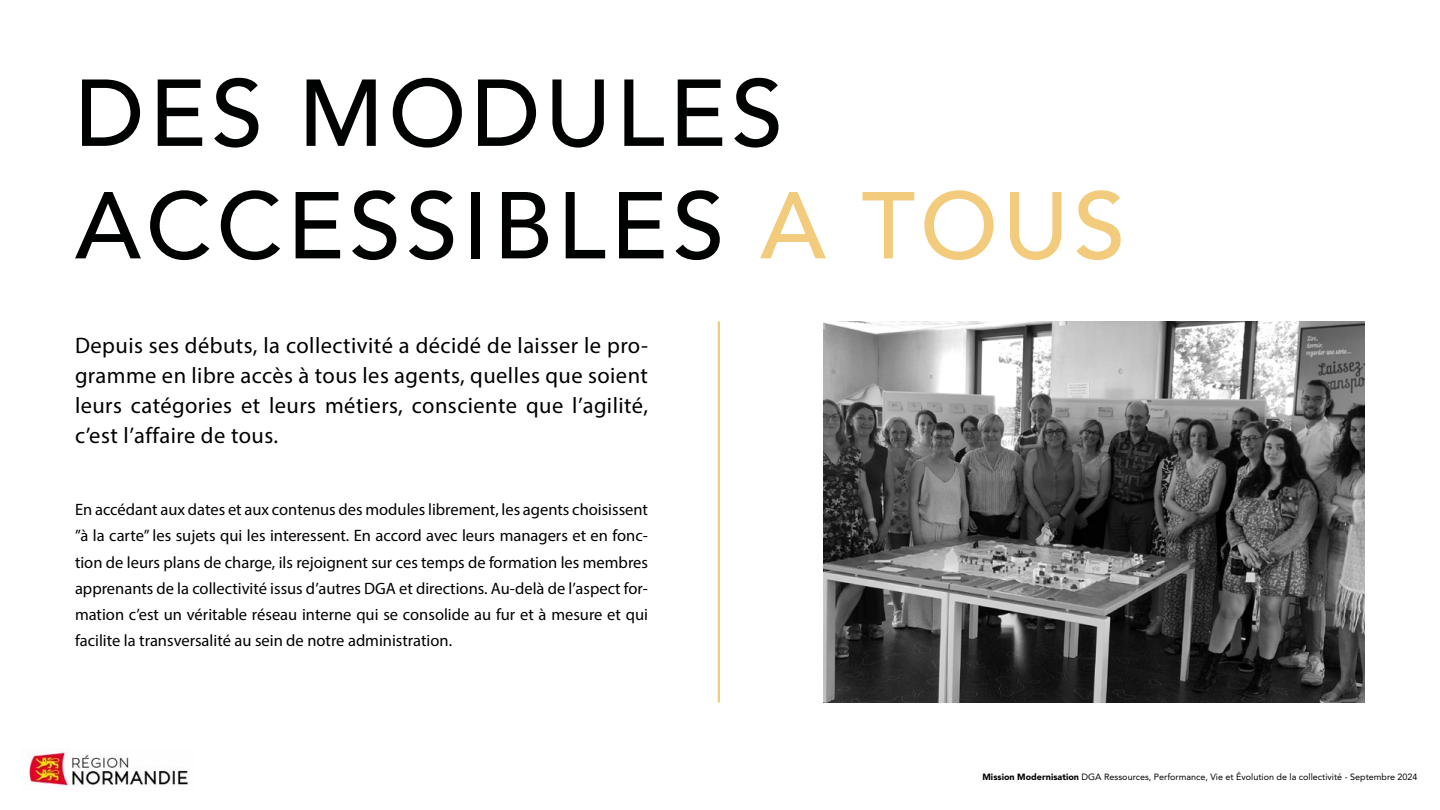
<style>
.page{position:relative;width:1440px;height:810px;background:#fff}
.page>*{position:absolute;margin:0;border:0;box-sizing:border-box;transform-origin:0 0}
.t1{font:500 93.75px/112.5px "Avenir LT Std";letter-spacing:.05em;color:#000101}
.t2{font:22.5px/30px "Myriad Pro";letter-spacing:.02em;color:#000;text-align:justify}
.t3{font:16.5px/26.2px "Myriad Pro";color:#000;text-align:justify}
.t4{font:9px "Avenir LT Std";color:#000}
.s1{color:#f2cb7c}
.s2{font-weight:900}
</style>
<div class="page">
<img style="left:824px;top:321px;width:541px;height:381px">
<hr style="left:718px;top:321px;width:2px;height:381px;background:#f2cb7c">
<img style="left:21px;top:748px;width:167px;height:38px">
<h1 class="t1" style="left:75px;top:60px;width:1052px">DES MODULES<br>ACCESSIBLES <span class="s1">A TOUS</span></h1>
<h2 class="t2" style="left:75px;top:330px;width:575px">Depuis ses débuts, la collectivité a décidé de laisser le pro&shy;gramme en libre accès à tous les agents, quelles que soient leurs catégories et leurs métiers, consciente que l’agilité, c’est l’affaire de tous.</h2>
<p class="t3" style="left:75px;top:496px;width:575px">En accédant aux dates et aux contenus des modules librement, les agents choisissent ”à la carte” les sujets qui les interessent. En accord avec leurs managers et en fonc&shy;tion de leurs plans de charge, ils rejoignent sur ces temps de formation les membres apprenants de la collectivité issus d’autres DGA et directions. Au-delà de l’aspect for&shy;mation c’est un véritable réseau interne qui se consolide au fur et à mesure et qui facilite la transversalité au sein de notre administration.</p>
<p class="t4" style="left:982px;top:772px;width:437px"><span class="s2">Mission Modernisation</span> DGA Ressources, Performance, Vie et Évolution de la collectivité - Septembre 2024</p>
</div>
